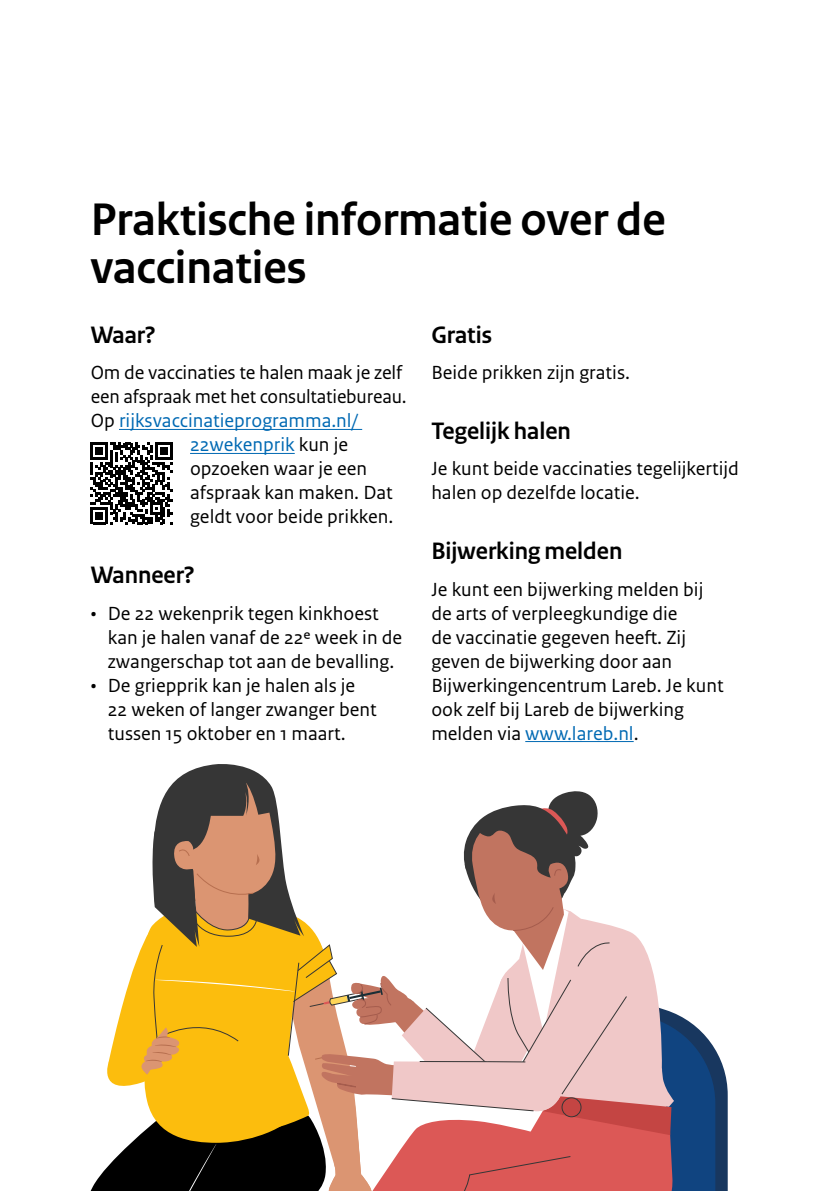
<style>
.page{position:relative;width:840px;height:1191px;background:#fff}
.page>*{position:absolute;margin:0;border:0;box-sizing:border-box;transform-origin:0 0}
.Head_2_kolommen_nieu{font:700 48px/48px "Rijksoverheid Sans Heading";color:#000}
.Head_3{font:700 25px "Rijksoverheid Sans Heading";color:#000}
.Body{font:20px/24px "Rijksoverheid Sans Text";color:#000}
.Body-2{font:20px "Rijksoverheid Sans Text";color:#0069b3}
.s1{color:#000}
.s2{color:#0069b3}
</style>
<div class="page">
<svg style="left:91px;top:442px;width:81px;height:82px"></svg>
<hr style="left:119px;top:429px;width:243px;height:1px;background:#0069b3">
<hr style="left:190px;top:453px;width:104px;height:1px;background:#0069b3">
<hr style="left:525px;top:741px;width:108px;height:1px;background:#0069b3">
<svg style="left:90px;top:764px;width:637px;height:427px"></svg>
<h2 class="Head_2_kolommen_nieu" style="left:91px;top:197px;width:576px">Praktische informatie over de vaccinaties</h2>
<h3 class="Head_3" style="left:91px;top:321px;width:66px">Waar?</h3>
<p class="Body" style="left:91px;top:361px;width:313px">Om de vaccinaties te halen maak je zelf</p>
<p class="Body" style="left:91px;top:385px;width:317px">een afspraak met het consultatiebureau.</p>
<p class="Body-2" style="left:91px;top:409px;width:268px"><span class="s1">Op</span> rijksvaccinatieprogramma.nl/</p>
<p class="Body-2" style="left:190px;top:433px;width:159px">22wekenprik <span class="s1">kun je</span></p>
<p class="Body" style="left:190px;top:457px;width:178px">opzoeken waar je een</p>
<p class="Body" style="left:190px;top:481px;width:204px">afspraak kan maken. Dat</p>
<p class="Body" style="left:190px;top:505px;width:205px">geldt voor beide prikken.</p>
<h3 class="Head_3" style="left:91px;top:561px;width:105px">Wanneer?</h3>
<p class="Body" style="left:108px;top:601px;width:296px;text-indent:-17px">• De 22 wekenprik tegen kinkhoest kan je halen vanaf de 22e week in de zwangerschap tot aan de bevalling.</p>
<p class="Body" style="left:108px;top:673px;width:270px;text-indent:-17px">• De griepprik kan je halen als je<br>22 weken of langer zwanger bent tussen 15 oktober en 1 maart.</p>
<h3 class="Head_3" style="left:431px;top:321px;width:62px">Gratis</h3>
<p class="Body" style="left:431px;top:361px;width:200px">Beide prikken zijn gratis.</p>
<h3 class="Head_3" style="left:431px;top:417px;width:141px">Tegelijk halen</h3>
<p class="Body" style="left:431px;top:457px;width:309px">Je kunt beide vaccinaties tegelijkertijd halen op dezelfde locatie.</p>
<h3 class="Head_3" style="left:431px;top:537px;width:192px">Bijwerking melden</h3>
<p class="Body" style="left:431px;top:577px;width:293px">Je kunt een bijwerking melden bij de arts of verpleegkundige die<br>de vaccinatie gegeven heeft. Zij geven de bijwerking door aan<br>Bijwerkingencentrum Lareb. Je kunt ook zelf bij Lareb de bijwerking melden via <span class="s2">www.lareb.nl</span>.</p>
</div>
